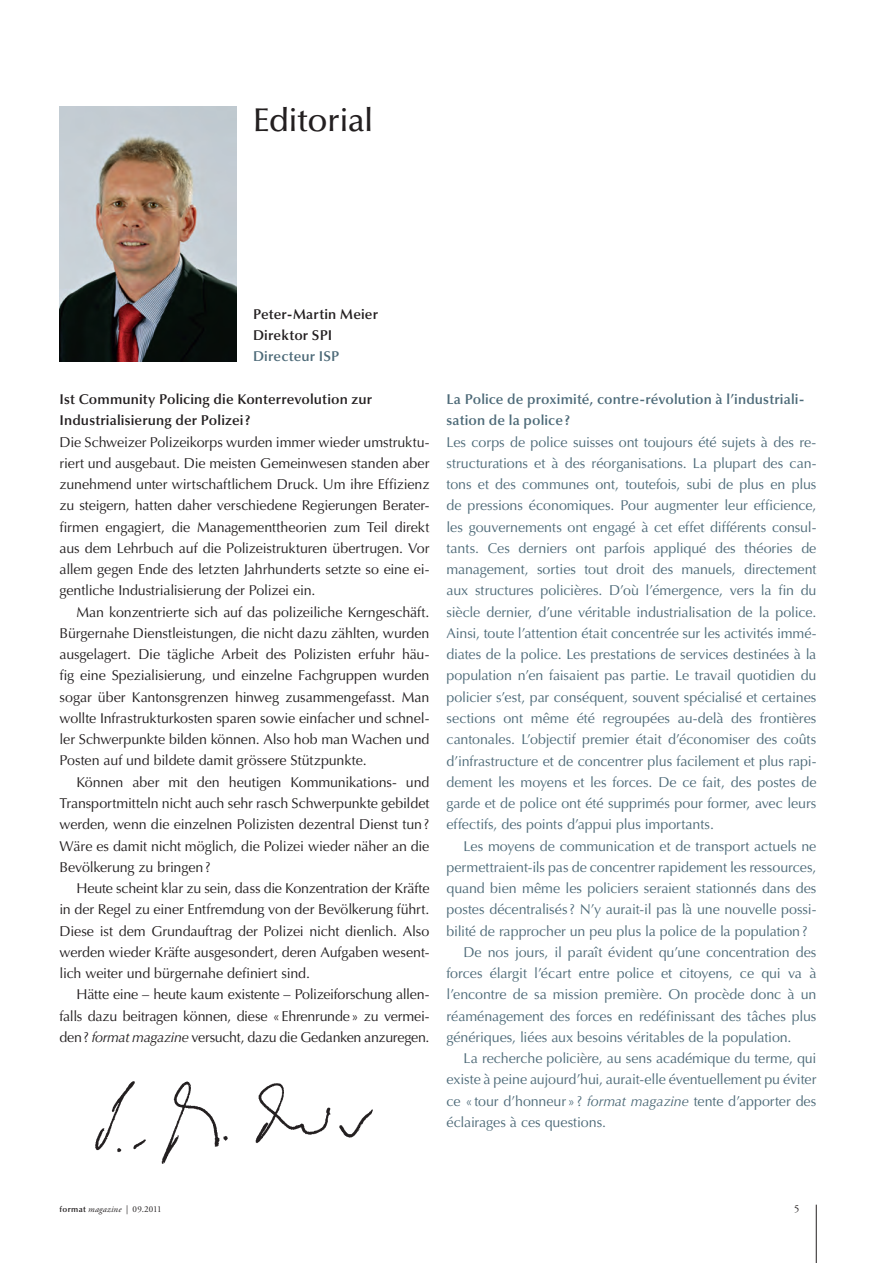
<style>
.page{position:relative;width:893px;height:1263px;background:#fff}
.page>*{position:absolute;margin:0;border:0;box-sizing:border-box;transform-origin:0 0}
.t1{font:500 33px "Optima LT Std";letter-spacing:-.015em;color:#231f20}
.t2{font:14.25px/21.3px "Optima LT Std";letter-spacing:-.005em;color:#4d6a78;text-align:justify}
.t3{font:14.25px/21.3px "Optima LT Std";letter-spacing:-.01em;color:#231f20;text-align:justify}
.t4{font:600 14.25px/21.3px "Optima LT Std";letter-spacing:.01em;color:#231f20}
.t5{font:600 14.25px/21.3px "Optima LT Std";letter-spacing:.01em;color:#4d6a78}
.t6{font:10.5px "Adobe Garamond Pro";color:#231f20}
.t7{font:italic 9px "Adobe Garamond Pro";letter-spacing:.025em;color:#231f20}
.s1{font-style:italic}
.s2{font-family:"Optima LT Std";font-weight:600;font-style:normal;font-size:8.25px}
.s3{font-style:normal}
</style>
<div class="page">
<hr style="left:816px;top:1205px;width:1px;height:58px;background:#231f20">
<img style="left:60px;top:106px;width:176px;height:255px">
<img style="left:95px;top:1081px;width:278px;height:83px">
<h1 class="t1" style="left:253px;top:101px;width:122px">Editorial</h1>
<p class="t4" style="left:253px;top:304px;width:127px">Peter-Martin Meier<br>Direktor SPI</p>
<p class="t5" style="left:253px;top:346px;width:88px">Directeur ISP</p>
<p class="t4" style="left:60px;top:389px;width:314px">Ist Community Policing die Konterrevolution zur<br>Industrialisierung der Polizei?</p>
<p class="t3" style="left:60px;top:431px;width:371px">Die Schweizer Polizeikorps wurden immer wieder umstruktu&shy;riert und ausgebaut. Die meisten Gemeinwesen standen aber zunehmend unter wirtschaftlichem Druck. Um ihre Effizienz zu steigern, hatten daher verschiedene Regierungen Berater&shy;firmen engagiert, die Managementtheorien zum Teil direkt aus dem Lehrbuch auf die Polizeistrukturen übertrugen. Vor allem gegen Ende des letzten Jahrhunderts setzte so eine ei&shy;gentliche Industrialisierung der Polizei ein.</p>
<p class="t3" style="left:60px;top:601px;width:371px;text-indent:17px">Man konzentrierte sich auf das polizeiliche Kerngeschäft.<br>Bürgernahe Dienstleistungen, die nicht dazu zählten, wurden ausgelagert. Die tägliche Arbeit des Polizisten erfuhr häu&shy;fig eine Spezialisierung, und einzelne Fachgruppen wurden sogar über Kantonsgrenzen hinweg zusammengefasst. Man wollte Infrastrukturkosten sparen sowie einfacher und schnel&shy;ler Schwerpunkte bilden können. Also hob man Wachen und Posten auf und bildete damit grössere Stützpunkte.</p>
<p class="t3" style="left:59px;top:771px;width:371px;text-indent:17px">Können aber mit den heutigen Kommunikations- und Transportmitteln nicht auch sehr rasch Schwerpunkte gebildet werden, wenn die einzelnen Polizisten dezentral Dienst tun?<br>Wäre es damit nicht möglich, die Polizei wieder näher an die Bevölkerung zu bringen?</p>
<p class="t3" style="left:59px;top:878px;width:371px;text-indent:17px">Heute scheint klar zu sein, dass die Konzentration der Kräfte in der Regel zu einer Entfremdung von der Bevölkerung führt.<br>Diese ist dem Grundauftrag der Polizei nicht dienlich. Also werden wieder Kräfte ausgesondert, deren Aufgaben wesent&shy;lich weiter und bürgernahe definiert sind.</p>
<p class="t3" style="left:60px;top:984px;width:371px;text-indent:17px">Hätte eine – heute kaum existente – Polizeiforschung allen&shy;falls dazu beitragen können, diese «Ehrenrunde» zu vermei&shy;den? <span class="s1">format magazine</span> versucht, dazu die Gedanken anzuregen.</p>
<p class="t5" style="left:446px;top:389px;width:359px">La Police de proximité, contre-révolution à l’industriali&shy;sation de la police?</p>
<p class="t2" style="left:446px;top:431px;width:371px">Les corps de police suisses ont toujours été sujets à des re&shy;structurations et à des réorganisations. La plupart des can&shy;tons et des communes ont, toutefois, subi de plus en plus de pressions économiques. Pour augmenter leur efficience, les gouvernements ont engagé à cet effet différents consul&shy;tants. Ces derniers ont parfois appliqué des théories de management, sorties tout droit des manuels, directement aux structures policières. D’où l’émergence, vers la fin du siècle dernier, d’une véritable industrialisation de la police.<br>Ainsi, toute l’attention était concentrée sur les activités immé&shy;diates de la police. Les prestations de services destinées à la population n’en faisaient pas partie. Le travail quotidien du policier s’est, par conséquent, souvent spécialisé et certaines sections ont même été regroupées au-delà des frontières cantonales. L’objectif premier était d’économiser des coûts d’infrastructure et de concentrer plus facilement et plus rapi&shy;dement les moyens et les forces. De ce fait, des postes de garde et de police ont été supprimés pour former, avec leurs effectifs, des points d’appui plus importants.</p>
<p class="t2" style="left:464px;top:835px;width:354px">Les moyens de communication et de transport actuels ne</p>
<p class="t2" style="left:446px;top:856px;width:371px">permettraient-ils pas de concentrer rapidement les ressources,</p>
<p class="t2" style="left:446px;top:878px;width:371px">quand bien même les policiers seraient stationnés dans des</p>
<p class="t2" style="left:446px;top:899px;width:371px">postes décentralisés? N’y aurait-il pas là une nouvelle possi-</p>
<p class="t2" style="left:446px;top:920px;width:362px">bilité de rapprocher un peu plus la police de la population?</p>
<p class="t2" style="left:463px;top:941px;width:354px">De nos jours, il paraît évident qu’une concentration des</p>
<p class="t2" style="left:446px;top:963px;width:371px">forces élargit l’écart entre police et citoyens, ce qui va à</p>
<p class="t2" style="left:447px;top:984px;width:371px">l’encontre de sa mission première. On procède donc à un</p>
<p class="t2" style="left:447px;top:1005px;width:371px">réaménagement des forces en redéfinissant des tâches plus</p>
<p class="t2" style="left:447px;top:1027px;width:346px">génériques, liées aux besoins véritables de la population.</p>
<p class="t2" style="left:464px;top:1048px;width:354px">La recherche policière, au sens académique du terme, qui</p>
<p class="t2" style="left:447px;top:1069px;width:371px">existe à peine aujourd’hui, aurait-elle éventuellement pu éviter</p>
<p class="t2" style="left:447px;top:1090px;width:371px">ce «tour d’honneur»? <span class="s1">format magazine</span> tente d’apporter des</p>
<p class="t2" style="left:446px;top:1112px;width:161px">éclairages à ces questions.</p>
<p class="t7" style="left:60px;top:1204px;width:104px"><span class="s2">format</span> magazine <span class="s3">| 09.2011</span></p>
<p class="t6" style="left:794px;top:1202px;width:7px">5</p>
</div>
